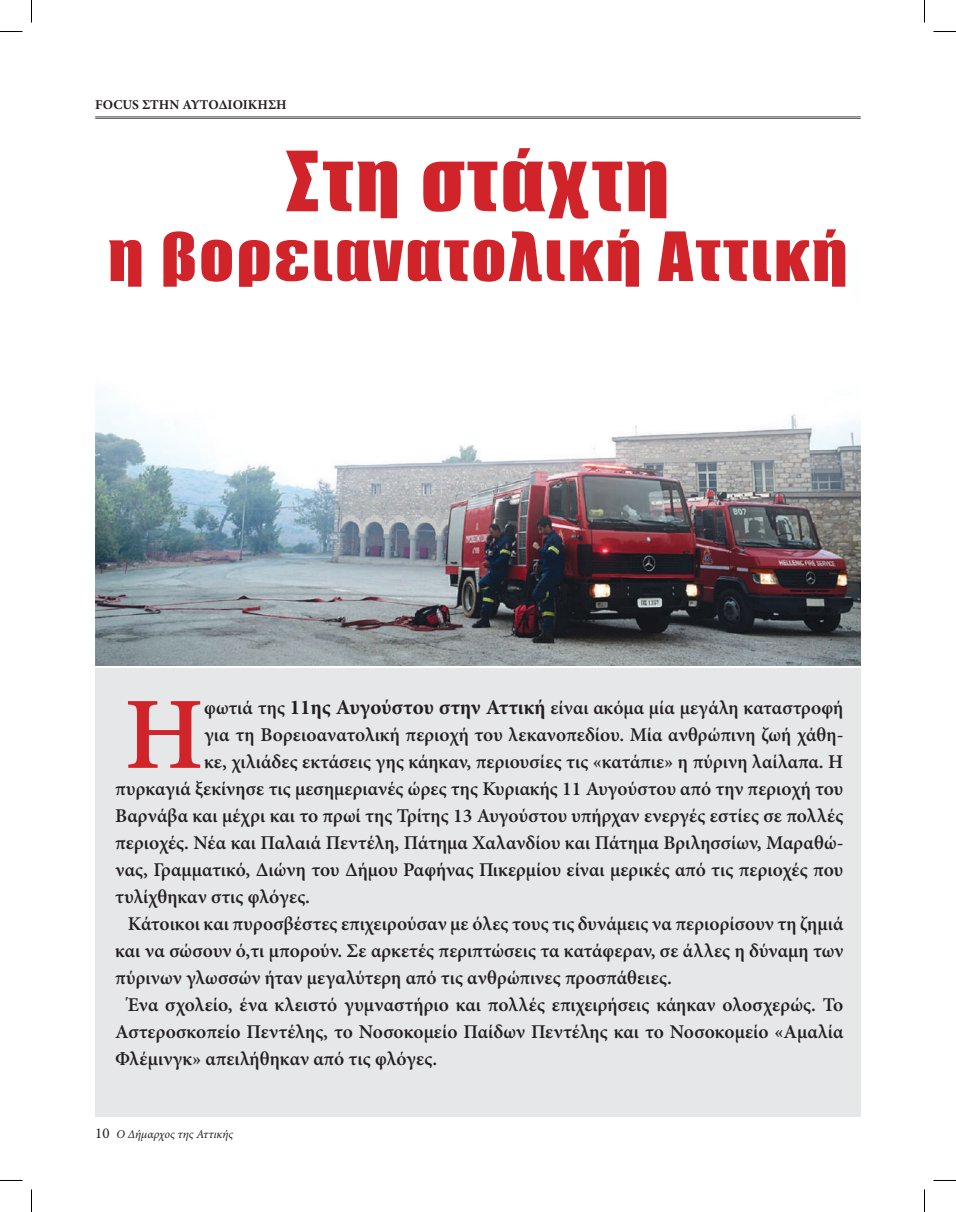
<style>
.page{position:relative;width:956px;height:1212px;background:#fff}
.page>*{position:absolute;margin:0;border:0;box-sizing:border-box;transform-origin:0 0}
.t1{font:600 102.6px "Minion Pro";color:#d1232a}
.t2{font:76.65px "Impact";letter-spacing:.04em;color:#d1232a;scale:1.08 1}
.t3{font:62.7px "Impact";letter-spacing:.04em;color:#d1232a;scale:1.08 1}
.t4{font:600 19.5px "Minion Pro";color:#231f20}
.t5{font:700 13.5px "Minion Pro";color:#231f20}
.t6{font:italic 12px "Minion Pro";color:#231f20}
.s1{font-weight:700;font-size:21px}
.s2{font-style:normal;font-size:15px}
</style>
<div class="page">
<div style="left:95px;top:667px;width:766px;height:449px;background:#e6e7e9"></div>
<img style="left:95px;top:390px;width:766px;height:275px">
<hr style="left:95px;top:116px;width:766px;height:1px;background:#57585a">
<hr style="left:95px;top:118px;width:766px;height:1px;background:#57585a">
<svg style="left:0;top:31px;width:22px;height:1px"></svg>
<svg style="left:933px;top:31px;width:23px;height:1px"></svg>
<svg style="left:31px;top:0;width:1px;height:22px"></svg>
<svg style="left:31px;top:1189px;width:1px;height:22px"></svg>
<svg style="left:924px;top:0;width:1px;height:22px"></svg>
<svg style="left:924px;top:1189px;width:1px;height:22px"></svg>
<p class="t5" style="left:95px;top:95px;width:193px">FOCUS ΣΤΗΝ ΑΥΤΟΔΙΟΙΚΗΣΗ</p>
<h2 class="t2" style="left:287px;top:122px;width:355px">Στη στάχτη</h2>
<h3 class="t3" style="left:108px;top:208px;width:686px">η βορειανατολική Αττική</h3>
<h1 class="t1" style="left:124px;top:664px;width:81px">Η</h1>
<p class="t4" style="left:204px;top:694px;width:641px">φωτιά της <span class="s1">11ης Αυγούστου στην Αττική</span> είναι ακόμα μία μεγάλη καταστροφή</p>
<p class="t4" style="left:204px;top:721px;width:641px">για τη Βορειοανατολική περιοχή του λεκανοπεδίου. Μία ανθρώπινη ζωή χάθη-</p>
<p class="t4" style="left:204px;top:748px;width:641px">κε, χιλιάδες εκτάσεις γης κάηκαν, περιουσίες τις «κατάπιε» η πύρινη λαίλαπα. Η</p>
<p class="t4" style="left:115px;top:775px;width:730px">πυρκαγιά ξεκίνησε τις μεσημεριανές ώρες της Κυριακής 11 Αυγούστου από την περιοχή του</p>
<p class="t4" style="left:115px;top:802px;width:730px">Βαρνάβα και μέχρι και το πρωί της Τρίτης 13 Αυγούστου υπήρχαν ενεργές εστίες σε πολλές</p>
<p class="t4" style="left:115px;top:829px;width:730px">περιοχές. Νέα και Παλαιά Πεντέλη, Πάτημα Χαλανδίου και Πάτημα Βριλησσίων, Μαραθώ-</p>
<p class="t4" style="left:115px;top:856px;width:730px">νας, Γραμματικό, Διώνη του Δήμου Ραφήνας Πικερμίου είναι μερικές από τις περιοχές που</p>
<p class="t4" style="left:115px;top:883px;width:196px">τυλίχθηκαν στις φλόγες.</p>
<p class="t4" style="left:128px;top:910px;width:717px">Κάτοικοι και πυροσβέστες επιχειρούσαν με όλες τους τις δυνάμεις να περιορίσουν τη ζημιά</p>
<p class="t4" style="left:115px;top:937px;width:730px">και να σώσουν ό,τι μπορούν. Σε αρκετές περιπτώσεις τα κατάφεραν, σε άλλες η δύναμη των</p>
<p class="t4" style="left:115px;top:964px;width:558px">πύρινων γλωσσών ήταν μεγαλύτερη από τις ανθρώπινες προσπάθειες.</p>
<p class="t4" style="left:128px;top:991px;width:717px">Ένα σχολείο, ένα κλειστό γυμναστήριο και πολλές επιχειρήσεις κάηκαν ολοσχερώς. Το</p>
<p class="t4" style="left:115px;top:1018px;width:730px">Αστεροσκοπείο Πεντέλης, το Νοσοκομείο Παίδων Πεντέλης και το Νοσοκομείο «Αμαλία</p>
<p class="t4" style="left:115px;top:1045px;width:323px">Φλέμινγκ» απειλήθηκαν από τις φλόγες.</p>
<p class="t6" style="left:95px;top:1125px;width:139px"><span class="s2">10</span> Ο Δήμαρχος της Αττικής</p>
</div>
